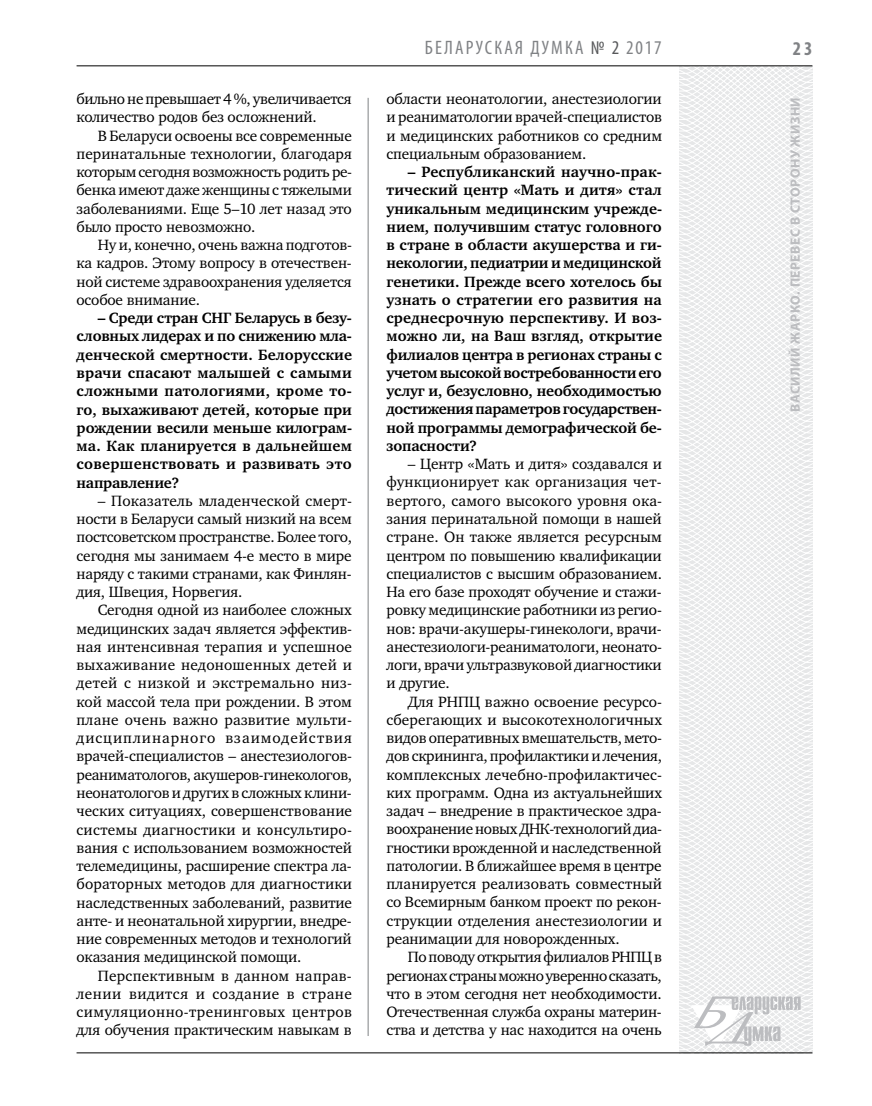
<style>
.page{position:relative;width:872px;height:1106px;background:#fff}
.page>*{position:absolute;margin:0;border:0;box-sizing:border-box;transform-origin:0 0}
.t1{font:condensed 19.5px "Myriad Pro";letter-spacing:.11em;color:#808285}
.t2{font:700 condensed 19.5px "Myriad Pro";color:#808285}
.t3{font:15.3px/18.3px "Charter C";letter-spacing:-.01em;color:#000;text-align:justify}
.t4{font:700 15.3px/18.3px "Charter C";letter-spacing:-.01em;color:#000;text-align:justify}
.t5{font:700 13.5px "Myriad Pro";letter-spacing:.04em;color:#bcbdc0}
.s1{color:#58595b}
</style>
<div class="page">
<hr style="left:368px;top:98px;width:1px;height:938px;background:#808285">
<svg style="left:621px;top:65px;width:192px;height:989px"></svg>
<svg style="left:691px;top:996px;width:109px;height:53px"></svg>
<hr style="left:77px;top:65px;width:735px;height:1px;background:#000">
<hr style="left:77px;top:1052px;width:735px;height:1px;background:#000">
<p class="t3" style="left:77px;top:90px;width:277px">бильно не превышает 4 %, увеличивается количество родов без осложнений.</p>
<p class="t3" style="left:77px;top:126px;width:277px;text-indent:21px">В Беларуси освоены все современные перинатальные технологии, благодаря которым сегодня возможность родить ре&shy;бенка имеют даже женщины с тяжелыми заболеваниями. Еще 5–10 лет назад это было просто невозможно.</p>
<p class="t3" style="left:77px;top:236px;width:277px;text-indent:21px">Ну и, конечно, очень важна подготов&shy;ка кадров. Этому вопросу в отечествен&shy;ной системе здравоохранения уделяется особое внимание.</p>
<p class="t4" style="left:77px;top:309px;width:277px;text-indent:21px">– Среди стран СНГ Беларусь в безу&shy;словных лидерах и по снижению мла&shy;денческой смертности. Белорусские врачи спасают малышей с самыми сложными патологиями, кроме то&shy;го, выхаживают детей, которые при рождении весили меньше килограм&shy;ма. Как планируется в дальнейшем совершенствовать и развивать это направление?</p>
<p class="t3" style="left:77px;top:491px;width:277px;text-indent:21px">– Показатель младенческой смерт&shy;ности в Беларуси самый низкий на всем постсоветском пространстве. Более того, сегодня мы занимаем 4-е место в мире наряду с такими странами, как Финлян&shy;дия, Швеция, Норвегия.</p>
<p class="t3" style="left:77px;top:601px;width:277px;text-indent:21px">Сегодня одной из наиболее сложных медицинских задач является эффектив&shy;ная интенсивная терапия и успешное выхаживание недоношенных детей и детей с низкой и экстремально низ&shy;кой массой тела при рождении. В этом плане очень важно развитие мульти&shy;дисциплинарного взаимодействия врачей-специалистов – анестезиологов&shy;реаниматологов, акушеров-гинекологов, неонатологов и других в сложных клини&shy;ческих ситуациях, совершенствование системы диагностики и консультиро&shy;вания с использованием возможностей телемедицины, расширение спектра ла&shy;бораторных методов для диагностики наследственных заболеваний, развитие анте- и неонатальной хирургии, внедре&shy;ние современных методов и технологий оказания медицинской помощи.</p>
<p class="t3" style="left:77px;top:966px;width:277px;text-indent:21px">Перспективным в данном направ&shy;лении видится и создание в стране симуляционно-тренинговых центров для обучения практическим навыкам в</p>
<p class="t1" style="left:425px;top:36px;width:238px">БЕЛАРУСКАЯ ДУМКА <span class="s1">№ 2</span> 2017</p>
<p class="t2" style="left:793px;top:37px;width:21px">23</p>
<p class="t3" style="left:386px;top:90px;width:277px">области неонатологии, анестезиологии и реаниматологии врачей-специалистов и медицинских работников со средним специальным образованием.</p>
<p class="t4" style="left:386px;top:163px;width:277px;text-indent:21px">– Республиканский научно-прак&shy;тический центр «Мать и дитя» стал уникальным медицинским учрежде&shy;нием, получившим статус головного в стране в области акушерства и ги&shy;некологии, педиатрии и медицинской генетики. Прежде всего хотелось бы узнать о стратегии его развития на среднесрочную перспективу. И воз&shy;можно ли, на Ваш взгляд, открытие филиалов центра в регионах страны с учетом высокой востребованности его услуг и, безусловно, необходимостью достижения параметров государствен&shy;ной программы демографической бе&shy;зопасности?</p>
<p class="t3" style="left:386px;top:455px;width:277px;text-indent:21px">– Центр «Мать и дитя» создавался и функционирует как организация чет&shy;вертого, самого высокого уровня ока&shy;зания перинатальной помощи в нашей стране. Он также является ресурсным центром по повышению квалификации специалистов с высшим образованием.<br>На его базе проходят обучение и стажи&shy;ровку медицинские работники из регио&shy;нов: врачи-акушеры-гинекологи, врачи&shy;анестезиологи-реаниматологи, неонато&shy;логи, врачи ультразвуковой диагностики и другие.</p>
<p class="t3" style="left:386px;top:692px;width:277px;text-indent:21px">Для РНПЦ важно освоение ресурсо&shy;сберегающих и высокотехнологичных видов оперативных вмешательств, мето&shy;дов скрининга, профилактики и лечения, комплексных лечебно-профилактичес&shy;ких программ. Одна из актуальнейших задач – внедрение в практическое здра&shy;воохранение новых ДНК-технологий диа&shy;гностики врожденной и наследственной патологии. В ближайшее время в центре планируется реализовать совместный со Всемирным банком проект по рекон&shy;струкции отделения анестезиологии и реанимации для новорожденных.</p>
<p class="t3" style="left:386px;top:948px;width:277px;text-indent:21px">По поводу открытия филиалов РНПЦ в регионах страны можно уверенно сказать, что в этом сегодня нет необходимости.<br>Отечественная служба охраны материн&shy;ства и детства у нас находится на очень</p>
<p class="t5" style="left:786px;top:412px;width:316px;rotate:-90deg">Василий ЖАРКО. Перевес в сторону жизни</p>
</div>
